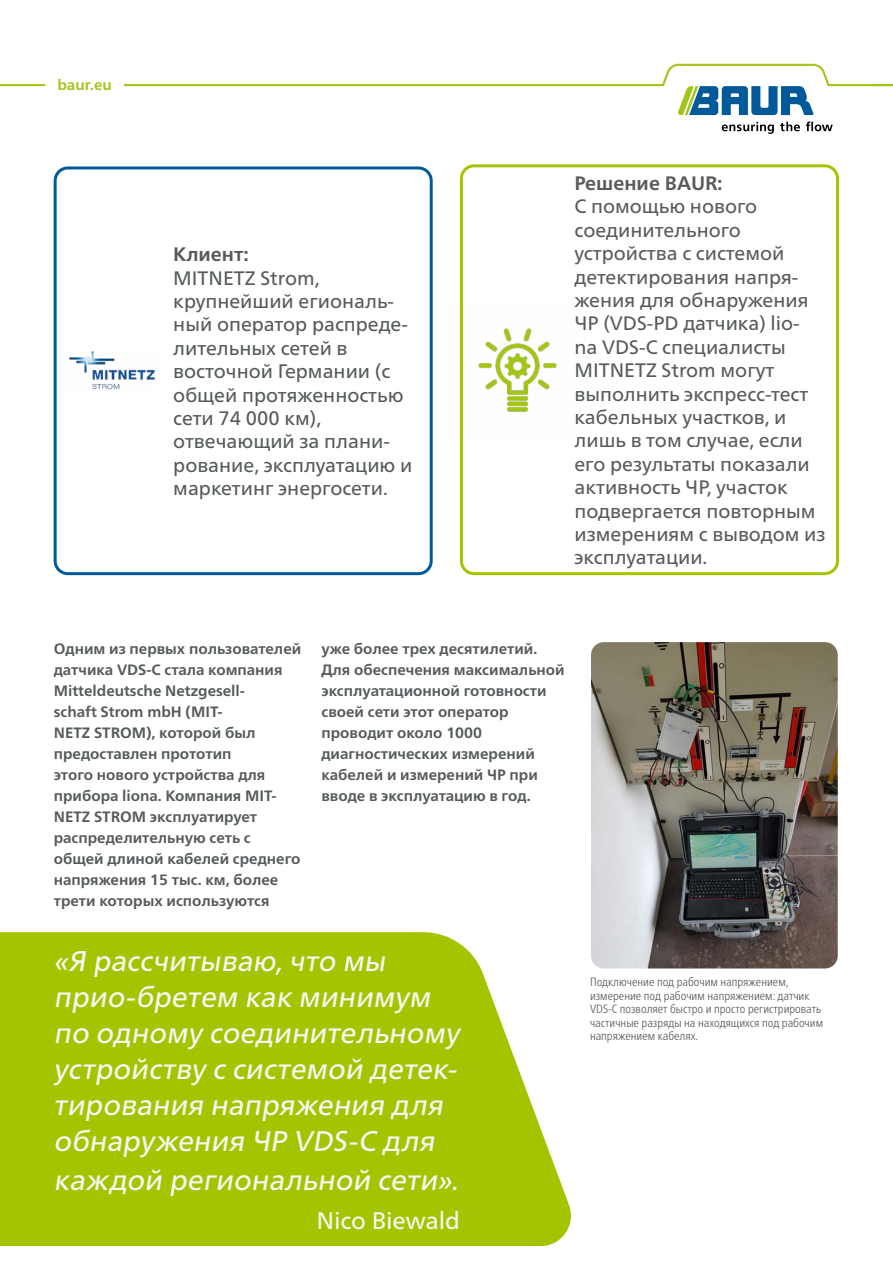
<style>
.page{position:relative;width:893px;height:1263px;background:#fff}
.page>*{position:absolute;margin:0;border:0;box-sizing:border-box;transform-origin:0 0}
.t1{font:italic 28.5px/36px "Frutiger Neue LTW1 G";color:#f9f7f6}
.t2{font:24px "Frutiger Neue LTW1 G";letter-spacing:-.01em;color:#f9f7f6}
.t3{font:19.5px/23.4px "Frutiger Neue LTW1 G";color:#575b5d}
.t4{font:19.5px/23.4px "Frutiger Neue LTW1 G";color:#555a5c}
.t5{font:700 19.5px "Frutiger Neue LTW1 G";color:#575b5d}
.t6{font:700 19.5px "Frutiger Neue LTW1 G";color:#555a5c}
.t7{font:700 15px/21px "Frutiger Neue LTW1 G";color:#555a5c}
.t8{font:700 15px "Frutiger Neue LTW1 G";letter-spacing:.005em;color:#a2c617}
.t9{font:300 condensed 12px/13.5px "Frutiger Neue LTW1 G";color:#555a5c}
</style>
<div class="page">
<img style="left:591px;top:642px;width:247px;height:326px">
<svg style="left:722px;top:122px;width:52px;height:12px"></svg>
<svg style="left:780px;top:122px;width:20px;height:9px"></svg>
<svg style="left:806px;top:122px;width:27px;height:9px"></svg>
<img style="left:69px;top:351px;width:86px;height:39px">
<div style="left:54px;top:166px;width:379px;height:409px;border:3px solid #005b9a;border-radius:13px"></div>
<div style="left:460px;top:164px;width:379px;height:411px;border:3px solid #a5c400;border-radius:13px"></div>
<img style="left:459px;top:301px;width:98px;height:137px">
<svg style="left:0;top:64px;width:893px;height:51px"></svg>
<svg style="left:0;top:932px;width:571px;height:314px;background:#acc814"></svg>
<p class="t8" style="left:57px;top:74px;width:56px">baur.eu</p>
<h3 class="t6" style="left:173px;top:240px;width:77px">Клиент:</h3>
<h3 class="t4" style="left:173px;top:265px;width:241px">MITNETZ Strom, крупнейший егиональ&shy;ный оператор распреде&shy;лительных сетей в восточной Германии (с общей протяженностью сети 74 000 км), отвечающий за плани&shy;рование, эксплуатацию и маркетинг энергосети.</h3>
<h3 class="t5" style="left:574px;top:169px;width:150px">Решение BAUR:</h3>
<p class="t3" style="left:574px;top:193px;width:253px">С помощью нового соединительного устройства с системой детектирования напря&shy;жения для обнаружения<br>ЧР (VDS-PD датчика) lio&shy;na VDS-C специалисты<br>MITNETZ Strom могут выполнить экспресс-тест кабельных участков, и лишь в том случае, если его результаты показали активность ЧР, участок подвергается повторным измерениям с выводом из эксплуатации.</p>
<p class="t7" style="left:54px;top:637px;width:249px">Одним из первых пользователей датчика VDS-C стала компания<br>Mitteldeutsche Netzgesell-<br>schaft Strom mbH (MIT-<br>NETZ STROM), которой был предоставлен прототип<br>этого нового устройства для прибора liona. Компания MIT-<br>NETZ STROM эксплуатирует распределительную сеть с общей длиной кабелей среднего напряжения 15 тыс. км, более трети которых используются</p>
<p class="t7" style="left:321px;top:637px;width:245px">уже более трех десятилетий.<br>Для обеспечения максимальной эксплуатационной готовности своей сети этот оператор проводит около 1000 диагностических измерений кабелей и измерений ЧР при вводе в эксплуатацию в год.</p>
<h1 class="t1" style="left:54px;top:941px;width:413px">«Я рассчитываю,что мы прио-бретем как минимум по одному соединительному устройству с системой детек&shy;тирования напряжения для обнаружения ЧР VDS-C для</h1>
<h1 class="t1" style="left:54px;top:1160px;width:412px">каждой региональной сети».</h1>
<h2 class="t2" style="left:317px;top:1203px;width:145px">Nico Biewald</h2>
<p class="t9" style="left:590px;top:974px;width:235px">Подключение под рабочим напряжением, измерение под рабочим напряжением: датчик VDS-C позволяет быстро и просто регистрировать частичные разряды на находящихся под рабочим напряжением кабелях.</p>
</div>
